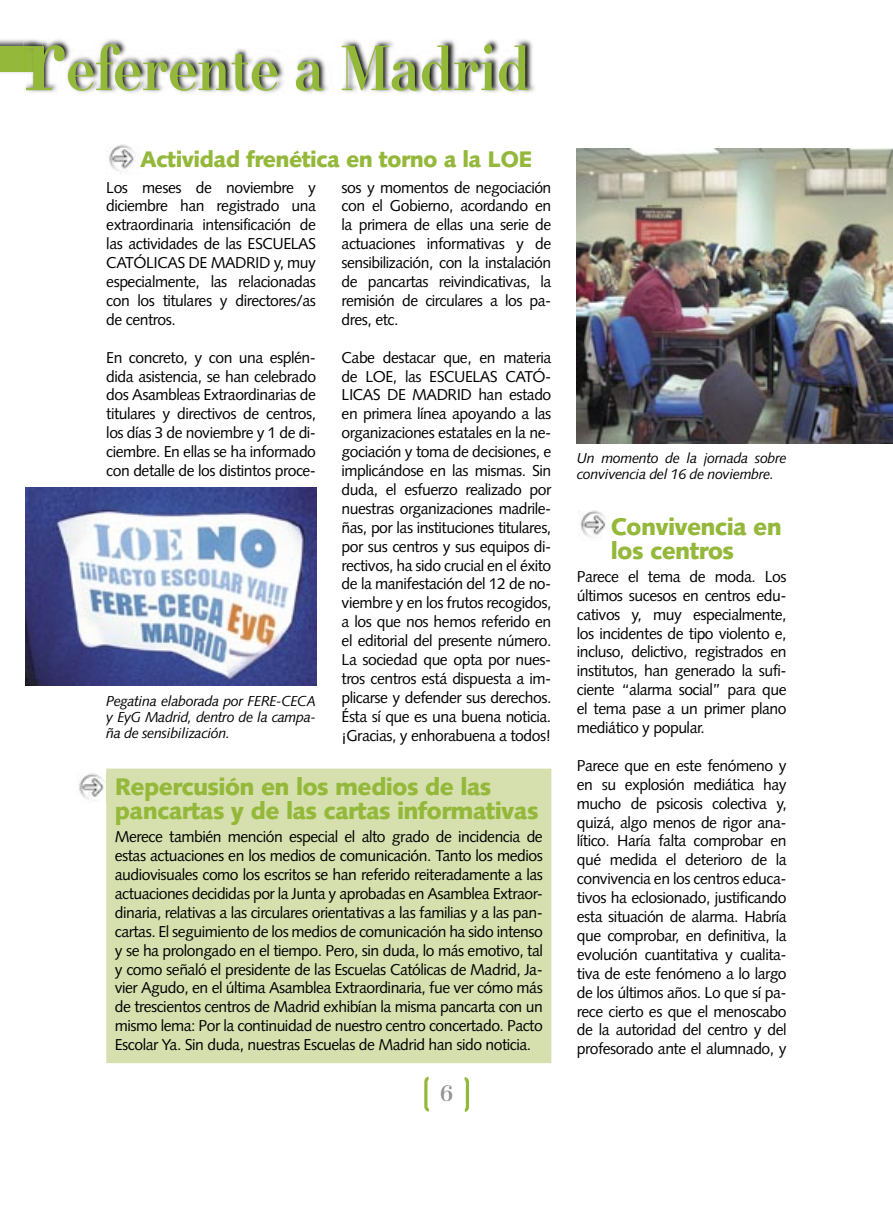
<style>
.page{position:relative;width:893px;height:1212px;background:#fff}
.page>*{position:absolute;margin:0;border:0;box-sizing:border-box;transform-origin:0 0}
.t1{font:500 75px "Walbaum";color:#94b83a;scale:.85 1}
.t2{font:60px "Harpoon Plain";color:#94b83a}
.t3{font:500 27px "Walbaum";color:#939393}
.t4{font:900 24px/24px "Syntax";letter-spacing:-.03em;color:#94b83a}
.t5{font:900 22.5px "Syntax";letter-spacing:-.03em;color:#94b83a}
.t6{font:15.75px/18.9px "Syntax";letter-spacing:-.03em;color:#000;text-align:justify}
.t7{font:italic 14.4px/15.9px "Syntax";letter-spacing:-.03em;color:#000;text-align:justify}
.s1{font-size:120px}
</style>
<div class="page">
<img style="left:0;top:39px;width:24px;height:34px">
<div style="left:0;top:46px;width:24px;height:26px;background:#94b83a"></div>
<img style="left:24px;top:39px;width:511px;height:54px">
<img style="left:24px;top:46px;width:11px;height:26px">
<div style="left:106px;top:768px;width:445px;height:295px;background:#d6e0ae"></div>
<img style="left:107px;top:144px;width:29px;height:30px">
<img style="left:580px;top:510px;width:26px;height:27px">
<img style="left:79px;top:773px;width:29px;height:30px">
<img style="left:577px;top:149px;width:316px;height:295px">
<img style="left:26px;top:488px;width:290px;height:198px">
<h1 class="t1" style="left:25px;top:27px;width:596px"><span class="s1">r</span>eferente a Madrid</h1>
<h3 class="t5" style="left:140px;top:146px;width:394px">Actividad frenética en torno a la LOE</h3>
<p class="t6" style="left:106px;top:178px;width:211px">Los meses de noviembre y diciembre han registrado una extraordinaria intensificación de las actividades de las ESCUELAS CATÓLICAS DE MADRID y, muy especialmente, las relacionadas con los titulares y directores/as de centros.</p>
<p class="t6" style="left:106px;top:348px;width:211px">En concreto, y con una esplén&shy;dida asistencia, se han celebrado dos Asambleas Extraordinarias de titulares y directivos de centros, los días 3 de noviembre y 1 de di&shy;ciembre. En ellas se ha informado con detalle de los distintos proce-</p>
<p class="t6" style="left:342px;top:178px;width:211px">sos y momentos de negociación con el Gobierno, acordando en la primera de ellas una serie de actuaciones informativas y de sensibilización, con la instalación de pancartas reivindicativas, la remisión de circulares a los pa&shy;dres, etc.</p>
<p class="t6" style="left:342px;top:348px;width:211px">Cabe destacar que, en materia de LOE, las ESCUELAS CATÓ-LICAS DE MADRID han estado en primera línea apoyando a las organizaciones estatales en la ne&shy;gociación y toma de decisiones, e implicándose en las mismas. Sin duda, el esfuerzo realizado por nuestras organizaciones madrile&shy;ñas, por las instituciones titulares, por sus centros y sus equipos di&shy;rectivos, ha sido crucial en el éxito de la manifestación del 12 de no&shy;viembre y en los frutos recogidos, a los que nos hemos referido en el editorial del presente número.<br>La sociedad que opta por nues&shy;tros centros está dispuesta a im&shy;plicarse y defender sus derechos.<br>Ésta sí que es una buena noticia. ¡Gracias, y enhorabuena a todos!</p>
<p class="t7" style="left:106px;top:693px;width:211px">Pegatina elaborada por FERE-CECA y EyG Madrid, dentro de la campa&shy;ña de sensibilización.</p>
<h3 class="t4" style="left:115px;top:775px;width:425px">Repercusión en los medios de las pancartas y de las cartas informativas</h3>
<p class="t6" style="left:115px;top:827px;width:430px">Merece también mención especial el alto grado de incidencia de estas actuaciones en los medios de comunicación. Tanto los medios audiovisuales como los escritos se han referido reiteradamente a las actuaciones decididas por la Junta y aprobadas en Asamblea Extraor&shy;dinaria, relativas a las circulares orientativas a las familias y a las pan&shy;cartas. El seguimiento de los medios de comunicación ha sido intenso y se ha prolongado en el tiempo. Pero, sin duda, lo más emotivo, tal y como señaló el presidente de las Escuelas Católicas de Madrid, Ja&shy;vier Agudo, en el última Asamblea Extraordinaria, fue ver cómo más de trescientos centros de Madrid exhibían la misma pancarta con un mismo lema: Por la continuidad de nuestro centro concertado. Pacto Escolar Ya. Sin duda, nuestras Escuelas de Madrid han sido noticia.</p>
<h2 class="t2" style="left:422px;top:1056px;width:11px">(</h2>
<h3 class="t3" style="left:440px;top:1078px;width:14px">6</h3>
<h2 class="t2" style="left:462px;top:1056px;width:11px">)</h2>
<p class="t7" style="left:577px;top:450px;width:211px">Un momento de la jornada sobre convivencia del 16 de noviembre.</p>
<h3 class="t4" style="left:611px;top:514px;width:172px">Convivencia en los centros</h3>
<p class="t6" style="left:577px;top:567px;width:211px">Parece el tema de moda. Los últimos sucesos en centros edu&shy;cativos y, muy especialmente, los incidentes de tipo violento e, incluso, delictivo, registrados en institutos, han generado la sufi&shy;ciente “alarma social” para que el tema pase a un primer plano mediático y popular.</p>
<p class="t6" style="left:577px;top:756px;width:211px">Parece que en este fenómeno y en su explosión mediática hay mucho de psicosis colectiva y, quizá, algo menos de rigor ana&shy;lítico. Haría falta comprobar en qué medida el deterioro de la convivencia en los centros educa&shy;tivos ha eclosionado, justificando esta situación de alarma. Habría que comprobar, en definitiva, la evolución cuantitativa y cualita&shy;tiva de este fenómeno a lo largo de los últimos años. Lo que sí pa&shy;rece cierto es que el menoscabo de la autoridad del centro y del profesorado ante el alumnado, y</p>
</div>
